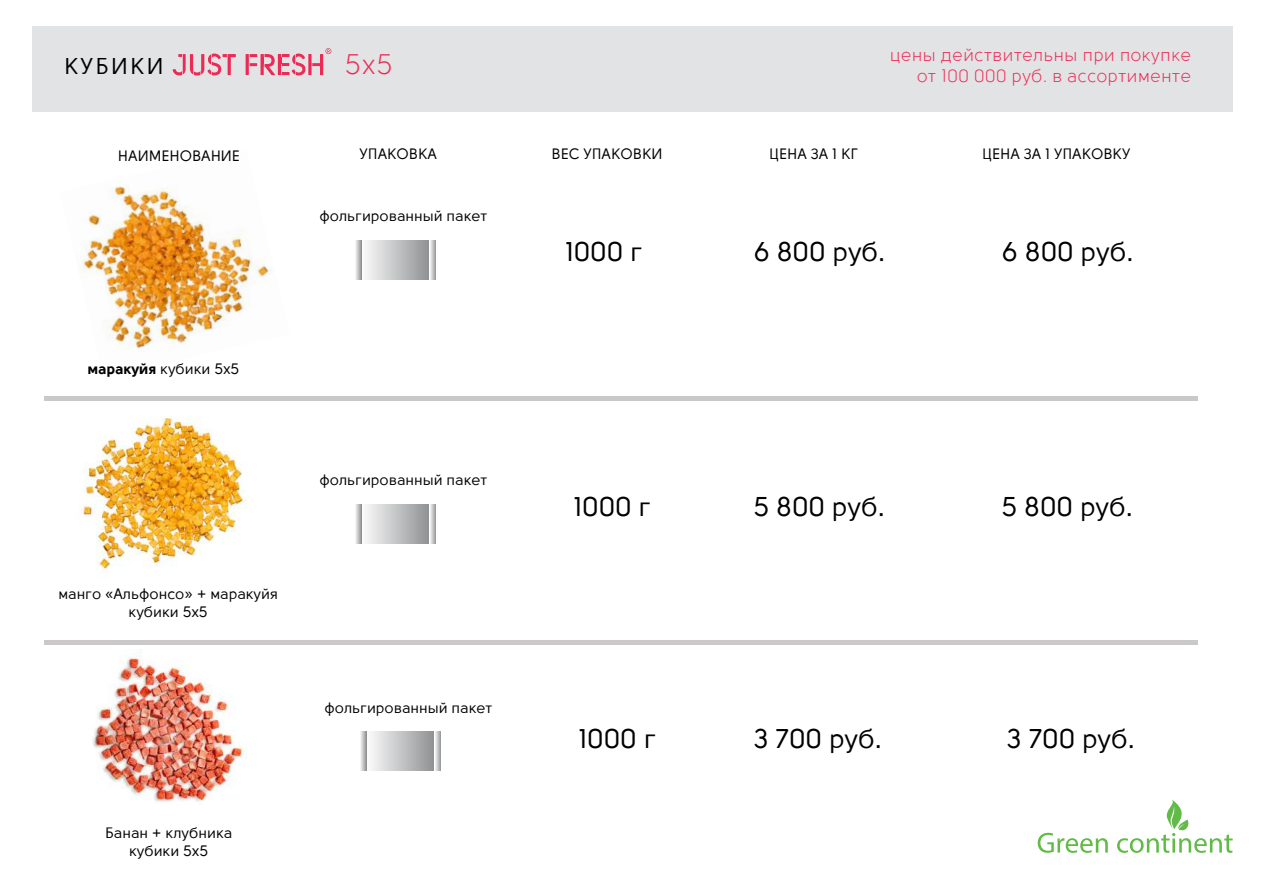
<style>
.page{position:relative;width:1263px;height:893px;background:#fff}
.page>*{position:absolute;margin:0;border:0;box-sizing:border-box;transform-origin:0 0}
.t1{font:28.5px "Solomon Sans";color:#ed2a56}
.t2{font:500 27px "Solomon Sans";color:#000}
.t3{font:500 22.8px "Solomon Sans";letter-spacing:.1em;color:#000}
.t4{font:18px/21.6px "Solomon Sans";color:#ed2a56;text-align:right}
.t5{font:500 15px/18px "Solomon Sans";color:#000;text-align:center}
.s1{font-weight:700}
</style>
<div class="page">
<div style="left:359px;top:240px;width:71px;height:39px;background:linear-gradient(to right,#f3f3f3,#959698)"></div>
<svg style="left:355px;top:240px;width:6px;height:39px"></svg>
<svg style="left:429px;top:240px;width:7px;height:39px"></svg>
<div style="left:359px;top:504px;width:71px;height:39px;background:linear-gradient(to right,#f3f3f3,#959698)"></div>
<svg style="left:355px;top:504px;width:6px;height:39px"></svg>
<svg style="left:429px;top:504px;width:7px;height:39px"></svg>
<div style="left:44px;top:396px;width:1153px;height:5px;background:#cac8c9"></div>
<hr style="left:44px;top:640px;width:1153px;height:4px;background:#cac8c9">
<svg style="left:1038px;top:833px;width:70px;height:20px"></svg>
<svg style="left:1117px;top:799px;width:116px;height:54px"></svg>
<div style="left:33px;top:26px;width:1200px;height:85px;background:#e2e3e4"></div>
<svg style="left:173px;top:54px;width:63px;height:21px"></svg>
<svg style="left:246px;top:48px;width:85px;height:27px"></svg>
<img style="left:77px;top:184px;width:192px;height:165px">
<img style="left:81px;top:417px;width:166px;height:153px">
<div style="left:364px;top:732px;width:71px;height:39px;background:linear-gradient(to right,#f3f3f4,#959698)"></div>
<svg style="left:360px;top:732px;width:6px;height:39px"></svg>
<svg style="left:434px;top:732px;width:7px;height:39px"></svg>
<img style="left:93px;top:649px;width:154px;height:153px">
<h3 class="t3" style="left:64px;top:53px;width:101px">КУБИКИ</h3>
<h1 class="t1" style="left:345px;top:49px;width:50px">5х5</h1>
<p class="t4" style="left:890px;top:44px;width:303px">цены действительны при покупке от 100 000 руб. в ассортименте</p>
<p class="t5" style="left:118px;top:147px;width:123px">НАИМЕНОВАНИЕ</p>
<p class="t5" style="left:88px;top:360px;width:153px"><span class="s1">маракуйя</span> кубики 5х5</p>
<p class="t5" style="left:58px;top:585px;width:221px">манго «Альфонсо» + маракуйя кубики 5х5</p>
<p class="t5" style="left:105px;top:823px;width:129px">Банан + клубника кубики 5х5</p>
<p class="t5" style="left:359px;top:145px;width:79px">УПАКОВКА</p>
<p class="t5" style="left:552px;top:145px;width:112px">ВЕС УПАКОВКИ</p>
<p class="t5" style="left:769px;top:145px;width:91px">ЦЕНА ЗА 1 КГ</p>
<p class="t5" style="left:982px;top:145px;width:150px">ЦЕНА ЗА 1 УПАКОВКУ</p>
<p class="t5" style="left:319px;top:207px;width:169px">фольгированный пакет</p>
<h2 class="t2" style="left:565px;top:236px;width:79px">1000 г</h2>
<h2 class="t2" style="left:753px;top:236px;width:133px">6 800 руб.</h2>
<h2 class="t2" style="left:1001px;top:236px;width:133px">6 800 руб.</h2>
<p class="t5" style="left:319px;top:471px;width:169px">фольгированный пакет</p>
<p class="t5" style="left:324px;top:699px;width:169px">фольгированный пакет</p>
<h2 class="t2" style="left:573px;top:492px;width:79px">1000 г</h2>
<h2 class="t2" style="left:753px;top:492px;width:133px">5 800 руб.</h2>
<h2 class="t2" style="left:1001px;top:492px;width:133px">5 800 руб.</h2>
<h2 class="t2" style="left:578px;top:723px;width:79px">1000 г</h2>
<h2 class="t2" style="left:753px;top:723px;width:130px">3 700 руб.</h2>
<h2 class="t2" style="left:1007px;top:723px;width:130px">3 700 руб.</h2>
</div>
